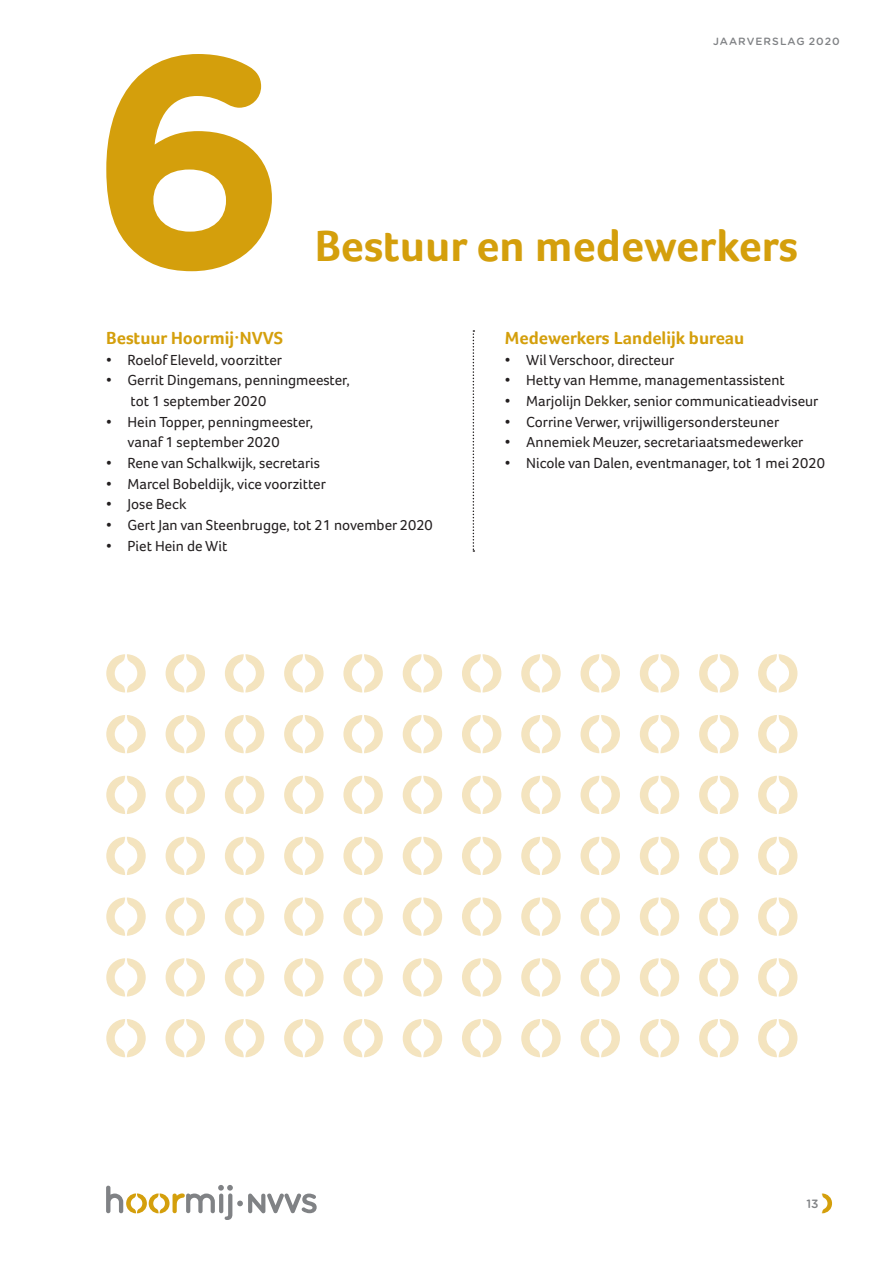
<style>
.page{position:relative;width:893px;height:1263px;background:#fff}
.page>*{position:absolute;margin:0;border:0;box-sizing:border-box;transform-origin:0 0}
.kop{font:700 45px "Foco";color:#d49f0c}
.kopje{font:700 18px "Foco";color:#d49f0c}
.platopsom{font:15px/20.7px "Foco";color:#231f20}
.t1{font:500 12px "Gotham Rounded";color:#808285}
.t2{font:500 10.5px "Gotham Rounded";letter-spacing:.1em;color:#808285}
</style>
<div class="page">
<svg style="left:106px;top:1185px;width:211px;height:35px"></svg>
<svg style="left:822px;top:1193px;width:10px;height:20px"></svg>
<svg style="left:106px;top:54px;width:166px;height:217px"></svg>
<svg style="left:106px;top:837px;width:40px;height:38px"></svg>
<svg style="left:166px;top:837px;width:39px;height:38px"></svg>
<svg style="left:225px;top:837px;width:39px;height:38px"></svg>
<svg style="left:284px;top:837px;width:40px;height:38px"></svg>
<svg style="left:343px;top:837px;width:40px;height:38px"></svg>
<svg style="left:403px;top:837px;width:39px;height:38px"></svg>
<svg style="left:106px;top:897px;width:40px;height:39px"></svg>
<svg style="left:166px;top:897px;width:39px;height:39px"></svg>
<svg style="left:225px;top:897px;width:39px;height:39px"></svg>
<svg style="left:284px;top:897px;width:40px;height:39px"></svg>
<svg style="left:343px;top:897px;width:40px;height:39px"></svg>
<svg style="left:403px;top:897px;width:39px;height:39px"></svg>
<svg style="left:106px;top:958px;width:40px;height:38px"></svg>
<svg style="left:166px;top:958px;width:39px;height:38px"></svg>
<svg style="left:225px;top:958px;width:39px;height:38px"></svg>
<svg style="left:284px;top:958px;width:40px;height:38px"></svg>
<svg style="left:343px;top:958px;width:40px;height:38px"></svg>
<svg style="left:403px;top:958px;width:39px;height:38px"></svg>
<svg style="left:106px;top:1019px;width:40px;height:38px"></svg>
<svg style="left:166px;top:1019px;width:39px;height:38px"></svg>
<svg style="left:225px;top:1019px;width:39px;height:38px"></svg>
<svg style="left:284px;top:1019px;width:40px;height:38px"></svg>
<svg style="left:343px;top:1019px;width:40px;height:38px"></svg>
<svg style="left:403px;top:1019px;width:39px;height:38px"></svg>
<svg style="left:106px;top:654px;width:40px;height:38px"></svg>
<svg style="left:166px;top:654px;width:39px;height:38px"></svg>
<svg style="left:225px;top:654px;width:39px;height:38px"></svg>
<svg style="left:284px;top:654px;width:40px;height:38px"></svg>
<svg style="left:343px;top:654px;width:40px;height:38px"></svg>
<svg style="left:403px;top:654px;width:39px;height:38px"></svg>
<svg style="left:106px;top:715px;width:40px;height:38px"></svg>
<svg style="left:166px;top:715px;width:39px;height:38px"></svg>
<svg style="left:225px;top:715px;width:39px;height:38px"></svg>
<svg style="left:284px;top:715px;width:40px;height:38px"></svg>
<svg style="left:343px;top:715px;width:40px;height:38px"></svg>
<svg style="left:403px;top:715px;width:39px;height:38px"></svg>
<svg style="left:106px;top:776px;width:40px;height:38px"></svg>
<svg style="left:166px;top:776px;width:39px;height:38px"></svg>
<svg style="left:225px;top:776px;width:39px;height:38px"></svg>
<svg style="left:284px;top:776px;width:40px;height:38px"></svg>
<svg style="left:343px;top:776px;width:40px;height:38px"></svg>
<svg style="left:403px;top:776px;width:39px;height:38px"></svg>
<svg style="left:462px;top:837px;width:39px;height:38px"></svg>
<svg style="left:521px;top:837px;width:40px;height:38px"></svg>
<svg style="left:581px;top:837px;width:39px;height:38px"></svg>
<svg style="left:640px;top:837px;width:39px;height:38px"></svg>
<svg style="left:699px;top:837px;width:39px;height:38px"></svg>
<svg style="left:462px;top:897px;width:39px;height:39px"></svg>
<svg style="left:521px;top:897px;width:40px;height:39px"></svg>
<svg style="left:581px;top:897px;width:39px;height:39px"></svg>
<svg style="left:640px;top:897px;width:39px;height:39px"></svg>
<svg style="left:699px;top:897px;width:39px;height:39px"></svg>
<svg style="left:462px;top:958px;width:39px;height:38px"></svg>
<svg style="left:521px;top:958px;width:40px;height:38px"></svg>
<svg style="left:581px;top:958px;width:39px;height:38px"></svg>
<svg style="left:640px;top:958px;width:39px;height:38px"></svg>
<svg style="left:699px;top:958px;width:39px;height:38px"></svg>
<svg style="left:462px;top:1019px;width:39px;height:38px"></svg>
<svg style="left:521px;top:1019px;width:40px;height:38px"></svg>
<svg style="left:581px;top:1019px;width:39px;height:38px"></svg>
<svg style="left:640px;top:1019px;width:39px;height:38px"></svg>
<svg style="left:699px;top:1019px;width:39px;height:38px"></svg>
<svg style="left:462px;top:654px;width:39px;height:38px"></svg>
<svg style="left:521px;top:654px;width:40px;height:38px"></svg>
<svg style="left:581px;top:654px;width:39px;height:38px"></svg>
<svg style="left:640px;top:654px;width:39px;height:38px"></svg>
<svg style="left:699px;top:654px;width:39px;height:38px"></svg>
<svg style="left:462px;top:715px;width:39px;height:38px"></svg>
<svg style="left:521px;top:715px;width:40px;height:38px"></svg>
<svg style="left:581px;top:715px;width:39px;height:38px"></svg>
<svg style="left:640px;top:715px;width:39px;height:38px"></svg>
<svg style="left:699px;top:715px;width:39px;height:38px"></svg>
<svg style="left:462px;top:776px;width:39px;height:38px"></svg>
<svg style="left:521px;top:776px;width:40px;height:38px"></svg>
<svg style="left:581px;top:776px;width:39px;height:38px"></svg>
<svg style="left:640px;top:776px;width:39px;height:38px"></svg>
<svg style="left:699px;top:776px;width:39px;height:38px"></svg>
<svg style="left:758px;top:837px;width:39px;height:38px"></svg>
<svg style="left:758px;top:897px;width:39px;height:39px"></svg>
<svg style="left:758px;top:958px;width:39px;height:38px"></svg>
<svg style="left:758px;top:1019px;width:39px;height:38px"></svg>
<svg style="left:758px;top:654px;width:39px;height:38px"></svg>
<svg style="left:758px;top:715px;width:39px;height:38px"></svg>
<svg style="left:758px;top:776px;width:39px;height:38px"></svg>
<svg style="left:473px;top:330px;width:1px;height:222px"></svg>
<p class="t2" style="left:713px;top:34px;width:128px">JAARVERSLAG 2020</p>
<p class="kop" style="left:315px;top:219px;width:485px">Bestuur en medewerkers</p>
<p class="kopje" style="left:106px;top:327px;width:178px">Bestuur Hoormij·NVVS</p>
<p class="platopsom" style="left:106px;top:349px;width:177px">• Roelof Eleveld, voorzitter</p>
<p class="platopsom" style="left:131px;top:370px;width:221px;text-indent:-24px">• Gerrit Dingemans, penningmeester, tot 1 september 2020</p>
<p class="platopsom" style="left:128px;top:411px;width:187px;text-indent:-21px">• Hein Topper, penningmeester, vanaf 1 september 2020</p>
<p class="platopsom" style="left:106px;top:452px;width:215px">• Rene van Schalkwijk, secretaris</p>
<p class="platopsom" style="left:106px;top:473px;width:221px">• Marcel Bobeldijk, vice voorzitter</p>
<p class="platopsom" style="left:106px;top:494px;width:82px">• Jose Beck</p>
<p class="platopsom" style="left:106px;top:515px;width:328px">• Gert Jan van Steenbrugge, tot 21 november 2020</p>
<p class="platopsom" style="left:106px;top:535px;width:123px">• Piet Hein de Wit</p>
<p class="kopje" style="left:505px;top:327px;width:241px">Medewerkers Landelijk bureau</p>
<p class="platopsom" style="left:505px;top:349px;width:171px">• Wil Verschoor, directeur</p>
<p class="platopsom" style="left:505px;top:370px;width:281px">• Hetty van Hemme, managementassistent</p>
<p class="platopsom" style="left:505px;top:390px;width:315px">• Marjolijn Dekker, senior communicatieadviseur</p>
<p class="platopsom" style="left:505px;top:411px;width:276px">• Corrine Verwer, vrijwilligersondersteuner</p>
<p class="platopsom" style="left:505px;top:432px;width:300px">• Annemiek Meuzer, secretariaatsmedewerker</p>
<p class="platopsom" style="left:505px;top:452px;width:321px">• Nicole van Dalen, eventmanager, tot 1 mei 2020</p>
<p class="t1" style="left:806px;top:1195px;width:14px">13</p>
</div>
